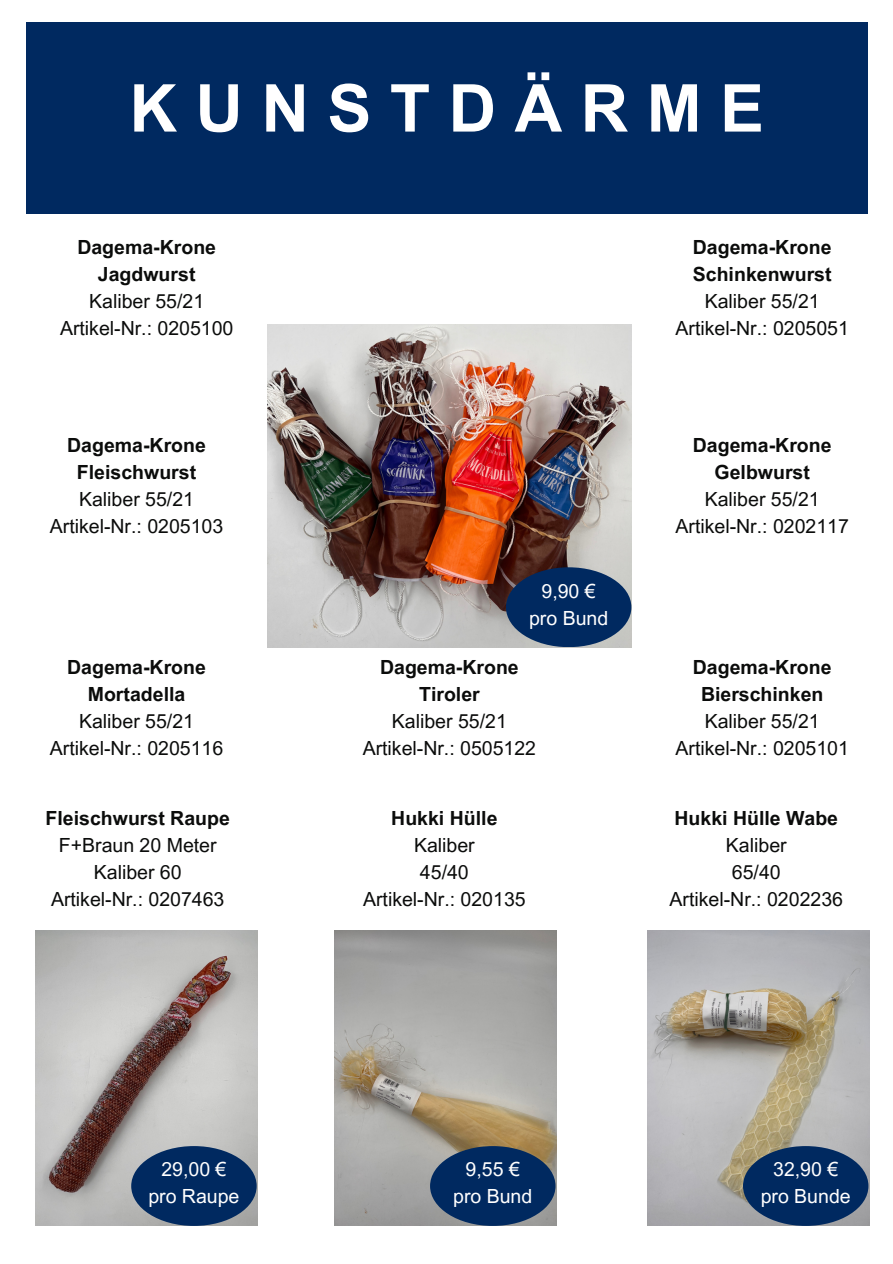
<style>
.page{position:relative;width:893px;height:1264px;background:#fff}
.page>*{position:absolute;margin:0;border:0;box-sizing:border-box;transform-origin:0 0}
.t1{font:700 66px "Arial MT Pro";letter-spacing:.28em;color:#fff}
.t2{font:19.5px "Arial MT Pro";color:#0b0c0b}
.t3{font:700 19.5px "Arial MT Pro";color:#0b0c0b}
.t4{font:19.5px "Arial MT Pro";color:#fff}
</style>
<div class="page">
<div style="left:26px;top:22px;width:841px;height:191px;background:#002960"></div>
<img style="left:267px;top:324px;width:364px;height:323px">
<div style="left:506px;top:567px;width:125px;height:80px;background:#002960;border-radius:50%"></div>
<img style="left:36px;top:930px;width:221px;height:295px">
<div style="left:131px;top:1146px;width:125px;height:79px;background:#002960;border-radius:50%"></div>
<img style="left:335px;top:930px;width:221px;height:295px">
<img style="left:647px;top:930px;width:222px;height:295px">
<div style="left:430px;top:1146px;width:125px;height:79px;background:#002960;border-radius:50%"></div>
<div style="left:743px;top:1146px;width:125px;height:79px;background:#002960;border-radius:50%"></div>
<h1 class="t1" style="left:129px;top:84px;width:636px">KUNSTDÄRME</h1>
<p class="t3" style="left:77px;top:240px;width:140px">Dagema-Krone</p>
<p class="t3" style="left:98px;top:267px;width:99px">Jagdwurst</p>
<p class="t2" style="left:89px;top:294px;width:116px">Kaliber 55/21</p>
<p class="t2" style="left:60px;top:321px;width:175px">Artikel-Nr.: 0205100</p>
<p class="t3" style="left:67px;top:438px;width:140px">Dagema-Krone</p>
<p class="t3" style="left:77px;top:465px;width:121px">Fleischwurst</p>
<p class="t2" style="left:79px;top:492px;width:116px">Kaliber 55/21</p>
<p class="t2" style="left:50px;top:519px;width:175px">Artikel-Nr.: 0205103</p>
<p class="t3" style="left:67px;top:660px;width:140px">Dagema-Krone</p>
<p class="t3" style="left:88px;top:687px;width:99px">Mortadella</p>
<p class="t2" style="left:79px;top:714px;width:116px">Kaliber 55/21</p>
<p class="t2" style="left:50px;top:741px;width:175px">Artikel-Nr.: 0205116</p>
<p class="t3" style="left:46px;top:811px;width:186px">Fleischwurst Raupe</p>
<p class="t2" style="left:59px;top:838px;width:159px">F+Braun 20 Meter</p>
<p class="t2" style="left:94px;top:865px;width:89px">Kaliber 60</p>
<p class="t2" style="left:51px;top:892px;width:175px">Artikel-Nr.: 0207463</p>
<p class="t4" style="left:161px;top:1162px;width:67px">29,00 €</p>
<p class="t4" style="left:148px;top:1189px;width:93px">pro Raupe</p>
<p class="t4" style="left:541px;top:583px;width:56px">9,90 €</p>
<p class="t4" style="left:529px;top:610px;width:81px">pro Bund</p>
<p class="t3" style="left:380px;top:660px;width:140px">Dagema-Krone</p>
<p class="t3" style="left:419px;top:687px;width:62px">Tiroler</p>
<p class="t2" style="left:392px;top:714px;width:116px">Kaliber 55/21</p>
<p class="t2" style="left:362px;top:741px;width:175px">Artikel-Nr.: 0505122</p>
<p class="t3" style="left:391px;top:811px;width:108px">Hukki Hülle</p>
<p class="t2" style="left:414px;top:838px;width:62px">Kaliber</p>
<p class="t2" style="left:420px;top:865px;width:50px">45/40</p>
<p class="t2" style="left:363px;top:892px;width:164px">Artikel-Nr.: 020135</p>
<p class="t3" style="left:692px;top:240px;width:140px">Dagema-Krone</p>
<p class="t3" style="left:692px;top:267px;width:140px">Schinkenwurst</p>
<p class="t2" style="left:704px;top:294px;width:116px">Kaliber 55/21</p>
<p class="t2" style="left:675px;top:321px;width:175px">Artikel-Nr.: 0205051</p>
<p class="t3" style="left:692px;top:438px;width:140px">Dagema-Krone</p>
<p class="t3" style="left:714px;top:465px;width:97px">Gelbwurst</p>
<p class="t2" style="left:704px;top:492px;width:116px">Kaliber 55/21</p>
<p class="t2" style="left:675px;top:519px;width:175px">Artikel-Nr.: 0202117</p>
<p class="t3" style="left:692px;top:660px;width:140px">Dagema-Krone</p>
<p class="t3" style="left:701px;top:687px;width:124px">Bierschinken</p>
<p class="t2" style="left:704px;top:714px;width:116px">Kaliber 55/21</p>
<p class="t2" style="left:675px;top:741px;width:175px">Artikel-Nr.: 0205101</p>
<p class="t3" style="left:674px;top:811px;width:165px">Hukki Hülle Wabe</p>
<p class="t2" style="left:726px;top:838px;width:62px">Kaliber</p>
<p class="t2" style="left:731px;top:865px;width:50px">65/40</p>
<p class="t2" style="left:669px;top:892px;width:175px">Artikel-Nr.: 0202236</p>
<p class="t4" style="left:465px;top:1162px;width:56px">9,55 €</p>
<p class="t4" style="left:453px;top:1189px;width:81px">pro Bund</p>
<p class="t4" style="left:773px;top:1162px;width:67px">32,90 €</p>
<p class="t4" style="left:760px;top:1189px;width:91px">pro Bunde</p>
</div>
